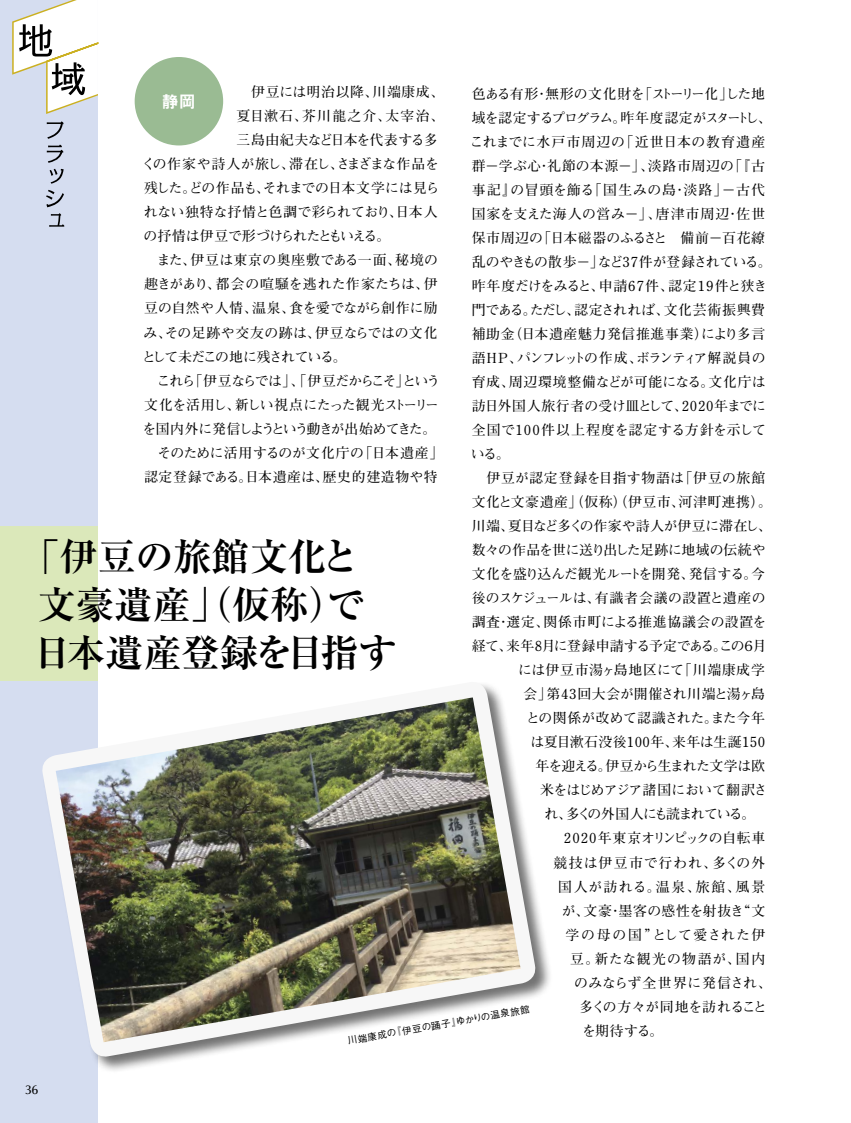
<style>
.page{position:relative;width:851px;height:1123px;background:#fff}
.page>*{position:absolute;margin:0;border:0;box-sizing:border-box;transform-origin:0 0}
.t1{font:700 38.25px/47.8px "Ryumin Pro";color:#000}
.t2{font:16.95px "Midashi Go Pro MB31";color:#fff}
.t3{font:700 13.8px "Futo Min A101 Pro";letter-spacing:.01em;color:#000}
.t4{font:700 13.8px "Futo Min A101 Pro";letter-spacing:.05em;color:#000}
.t5{font:700 13.8px "Futo Min A101 Pro";letter-spacing:-.035em;color:#000}
.t6{font:700 13.8px "Futo Min A101 Pro";letter-spacing:.03em;color:#000}
.t7{font:700 13.8px "Futo Min A101 Pro";letter-spacing:.065em;color:#000}
.t8{font:700 13.8px "Futo Min A101 Pro";letter-spacing:-.02em;color:#000}
.t9{font:700 13.8px "Futo Min A101 Pro";letter-spacing:-.105em;color:#000}
.t10{font:700 13.8px "Futo Min A101 Pro";letter-spacing:.06em;color:#000}
.t11{font:700 13.8px "Futo Min A101 Pro";letter-spacing:.055em;color:#000}
.t12{font:700 13.8px "Futo Min A101 Pro";letter-spacing:.045em;color:#000}
.t13{font:700 13.8px "Futo Min A101 Pro";letter-spacing:-.04em;color:#000}
.t14{font:700 13.8px "Futo Min A101 Pro";letter-spacing:.085em;color:#000}
.t15{font:700 13.8px "Futo Min A101 Pro";letter-spacing:-.03em;color:#000}
.t16{font:700 13.8px "Futo Min A101 Pro";letter-spacing:-.08em;color:#000}
.t17{font:700 13.8px "Futo Min A101 Pro";letter-spacing:-.01em;color:#000}
.t18{font:700 13.8px "Futo Min A101 Pro";letter-spacing:-.125em;color:#000}
.t19{font:700 13.8px "Futo Min A101 Pro";letter-spacing:.04em;color:#000}
.t20{font:700 13.8px "Futo Min A101 Pro";letter-spacing:-.1em;color:#000}
.t21{font:700 13.8px "Futo Min A101 Pro";letter-spacing:-.015em;color:#000}
.t22{font:700 13.8px "Futo Min A101 Pro";letter-spacing:.035em;color:#000}
.t23{font:700 13.8px "Futo Min A101 Pro";letter-spacing:-.055em;color:#000}
.t24{font:700 13.8px "Futo Min A101 Pro";letter-spacing:-.085em;color:#000}
.t25{font:700 13.8px "Futo Min A101 Pro";letter-spacing:.125em;color:#000}
.t26{font:700 13.8px "Futo Min A101 Pro";letter-spacing:.095em;color:#000}
.t27{font:500 12.75px "Optima LT Std";color:#000}
.t28{font:500 9.6px "Gothic BBB Pro";color:#000}
</style>
<div class="page">
<div style="left:0;top:0;width:98px;height:1123px;background:#d5ddf0"></div>
<div style="left:0;top:526px;width:98px;height:154px;background:#dbe8ba"></div>
<svg style="left:47px;top:121px;width:16px;height:18px"></svg>
<svg style="left:47px;top:145px;width:16px;height:18px"></svg>
<svg style="left:50px;top:169px;width:14px;height:15px"></svg>
<svg style="left:46px;top:190px;width:18px;height:17px"></svg>
<svg style="left:49px;top:213px;width:15px;height:14px"></svg>
<svg style="left:12px;top:0;width:87px;height:114px"></svg>
<div style="left:135px;top:57px;width:88px;height:88px;background:#9abb93;border-radius:50%"></div>
<div style="left:42px;top:682px;width:510px;height:392px;background:#000;opacity:.55"></div>
<svg style="left:40px;top:680px;width:497px;height:379px"></svg>
<img style="left:56px;top:697px;width:464px;height:345px">
<p class="t11" style="left:236px;top:81px;width:209px">　伊豆には明治以降、川端康成、</p>
<p class="t14" style="left:236px;top:105px;width:209px">夏目漱石、芥川龍之介、太宰治、</p>
<p class="t13" style="left:236px;top:129px;width:202px">三島由紀夫など日本を代表する多</p>
<p class="t3" style="left:142px;top:153px;width:298px">くの作家や詩人が旅し、滞在し、さまざまな作品を</p>
<p class="t5" style="left:144px;top:177px;width:297px">残した。どの作品も、それまでの日本文学には見ら</p>
<p class="t3" style="left:144px;top:201px;width:295px">れない独特な抒情と色調で彩られており、日本人</p>
<p class="t5" style="left:143px;top:225px;width:248px">の抒情は伊豆で形づけられたともいえる。</p>
<p class="t6" style="left:144px;top:249px;width:295px">　また、伊豆は東京の奥座敷である一面、秘境の</p>
<p class="t3" style="left:144px;top:273px;width:295px">趣きがあり、都会の喧騒を逃れた作家たちは、伊</p>
<p class="t3" style="left:144px;top:297px;width:295px">豆の自然や人情、温泉、食を愛でながら創作に励</p>
<p class="t22" style="left:144px;top:321px;width:295px">み、その足跡や交友の跡は、伊豆ならではの文化</p>
<p class="t24" style="left:142px;top:345px;width:206px">として未だこの地に残されている。</p>
<p class="t9" style="left:144px;top:369px;width:297px">　これら「伊豆ならでは」、「伊豆だからこそ」という</p>
<p class="t5" style="left:144px;top:393px;width:296px">文化を活用し、新しい視点にたった観光ストーリー</p>
<p class="t20" style="left:142px;top:417px;width:295px">を国内外に発信しようという動きが出始めてきた。</p>
<p class="t3" style="left:144px;top:441px;width:301px">　そのために活用するのが文化庁の「日本遺産」</p>
<p class="t4" style="left:144px;top:466px;width:295px">認定登録である。日本遺産は、歴史的建造物や特</p>
<p class="t15" style="left:471px;top:83px;width:295px">色ある有形・無形の文化財を「ストーリー化」した地</p>
<p class="t16" style="left:471px;top:107px;width:302px">域を認定するプログラム。昨年度認定がスタートし、</p>
<p class="t4" style="left:469px;top:131px;width:297px">これまでに水戸市周辺の「近世日本の教育遺産</p>
<p class="t4" style="left:471px;top:155px;width:295px">群－学ぶ心・礼節の本源－」、淡路市周辺の「『古</p>
<p class="t7" style="left:471px;top:179px;width:295px">事記』の冒頭を飾る「国生みの島・淡路」－古代</p>
<p class="t4" style="left:471px;top:203px;width:295px">国家を支えた海人の営み－」、唐津市周辺・佐世</p>
<p class="t4" style="left:471px;top:227px;width:295px">保市周辺の「日本磁器のふるさと　備前－百花繚</p>
<p class="t17" style="left:471px;top:251px;width:301px">乱のやきもの散歩－」など37件が登録されている。</p>
<p class="t7" style="left:471px;top:275px;width:297px">昨年度だけをみると、申請67件、認定19件と狭き</p>
<p class="t6" style="left:471px;top:299px;width:295px">門である。ただし、認定されれば、文化芸術振興費</p>
<p class="t4" style="left:471px;top:323px;width:295px">補助金（日本遺産魅力発信推進事業）により多言</p>
<p class="t18" style="left:471px;top:347px;width:295px">語ＨＰ、パンフレットの作成、ボランティア解説員の</p>
<p class="t10" style="left:471px;top:371px;width:295px">育成、周辺環境整備などが可能になる。文化庁は</p>
<p class="t3" style="left:471px;top:395px;width:296px">訪日外国人旅行者の受け皿として、2020年までに</p>
<p class="t7" style="left:471px;top:419px;width:296px">全国で100件以上程度を認定する方針を示して</p>
<p class="t3" style="left:470px;top:443px;width:41px">いる。</p>
<p class="t12" style="left:471px;top:467px;width:295px">　伊豆が認定登録を目指す物語は「伊豆の旅館</p>
<p class="t19" style="left:471px;top:491px;width:301px">文化と文豪遺産」（仮称）（伊豆市、河津町連携）。</p>
<p class="t21" style="left:471px;top:515px;width:302px">川端、夏目など多くの作家や詩人が伊豆に滞在し、</p>
<p class="t8" style="left:471px;top:539px;width:295px">数々の作品を世に送り出した足跡に地域の伝統や</p>
<p class="t5" style="left:471px;top:563px;width:295px">文化を盛り込んだ観光ルートを開発、発信する。今</p>
<p class="t6" style="left:471px;top:587px;width:295px">後のスケジュールは、有識者会議の設置と遺産の</p>
<p class="t11" style="left:471px;top:611px;width:296px">調査・選定、関係市町による推進協議会の設置を</p>
<p class="t8" style="left:471px;top:635px;width:296px">経て、来年8月に登録申請する予定である。この６月</p>
<p class="t10" style="left:518px;top:659px;width:248px">には伊豆市湯ヶ島地区にて「川端康成学</p>
<p class="t3" style="left:523px;top:683px;width:243px">会」第43回大会が開催され川端と湯ヶ島</p>
<p class="t3" style="left:526px;top:707px;width:240px">との関係が改めて認識された。また今年</p>
<p class="t6" style="left:530px;top:731px;width:236px">は夏目漱石没後100年、来年は生誕150</p>
<p class="t23" style="left:535px;top:755px;width:231px">年を迎える。伊豆から生まれた文学は欧</p>
<p class="t13" style="left:540px;top:779px;width:229px">米をはじめアジア諸国において翻訳さ</p>
<p class="t9" style="left:544px;top:803px;width:212px">れ、多くの外国人にも読まれている。</p>
<p class="t3" style="left:549px;top:827px;width:218px">　2020年東京オリンピックの自転車</p>
<p class="t7" style="left:553px;top:851px;width:213px">競技は伊豆市で行われ、多くの外</p>
<p class="t25" style="left:558px;top:875px;width:209px">国人が訪れる。温泉、旅館、風景</p>
<p class="t3" style="left:561px;top:899px;width:205px">が、文豪・墨客の感性を射抜き“文</p>
<p class="t26" style="left:565px;top:923px;width:201px">学の母の国”として愛された伊</p>
<p class="t14" style="left:570px;top:947px;width:196px">豆。新たな観光の物語が、国内</p>
<p class="t12" style="left:574px;top:971px;width:199px">のみならず全世界に発信され、</p>
<p class="t8" style="left:579px;top:995px;width:189px">多くの方々が同地を訪れること</p>
<p class="t3" style="left:582px;top:1019px;width:83px">を期待する。</p>
<p class="t2" style="left:162px;top:88px;width:36px">静岡</p>
<h1 class="t1" style="left:33px;top:530px;width:365px;text-indent:-12px">「伊豆の旅館文化と文豪遺産」（仮称）で日本遺産登録を目指す</h1>
<p class="t28" style="left:346px;top:1033px;width:186px;rotate:-10deg">川端康成の『伊豆の踊子』ゆかりの温泉旅館</p>
<p class="t27" style="left:26px;top:1082px;width:14px">36</p>
</div>
